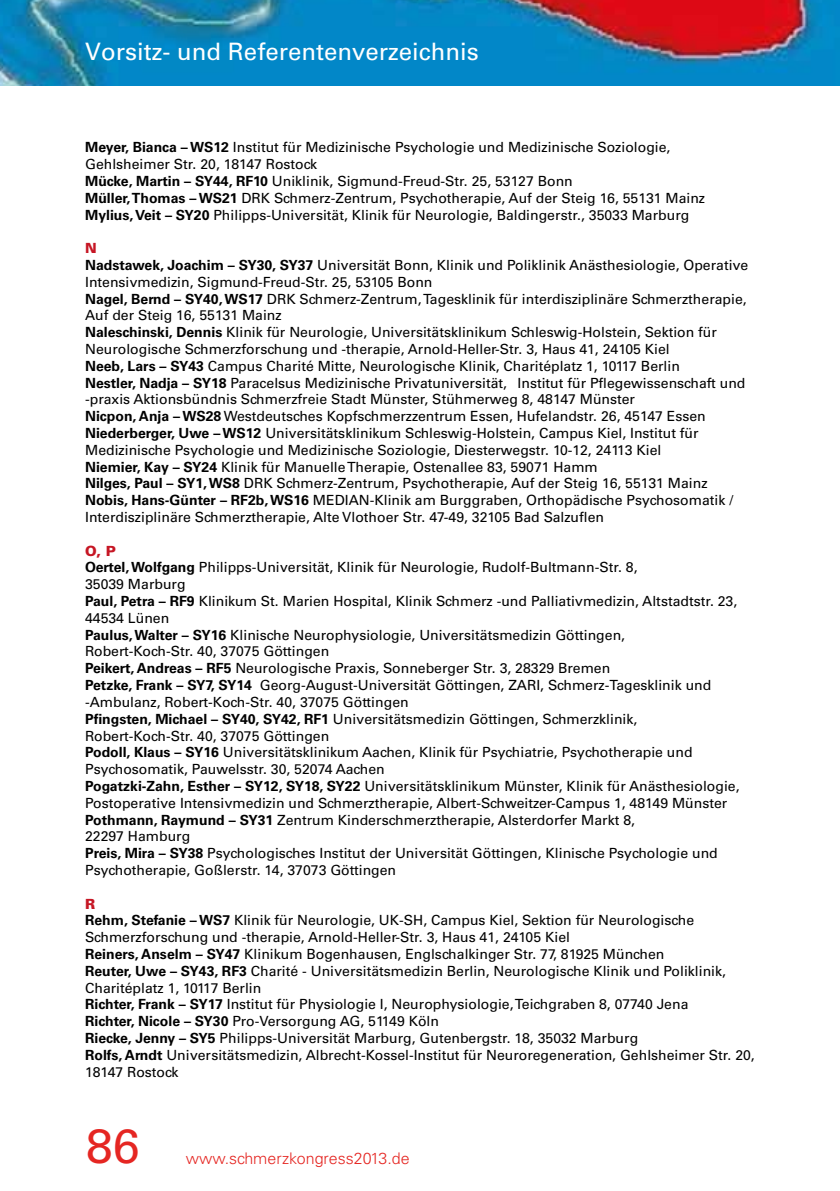
<style>
.page{position:relative;width:840px;height:1191px;background:#fff}
.page>*{position:absolute;margin:0;border:0;box-sizing:border-box;transform-origin:0 0}
.t1{font:48px "Univers LT";color:#e52622}
.t2{font:24px "Univers LT";color:#fff}
.t3{font:300 16px "Univers LT";color:#e52622}
.t4{font:14px/16.8px "Univers LT";color:#000}
.s1{font-weight:700}
.s2{font-weight:900;color:#c61624}
</style>
<div class="page">
<img style="left:0;top:0;width:839px;height:85px">
<h2 class="t2" style="left:85px;top:37px;width:395px">Vorsitz- und Referentenverzeichnis</h2>
<p class="t4" style="left:85px;top:139px;width:621px"><span class="s1">Meyer, Bianca – WS12</span> Institut für Medizinische Psychologie und Medizinische Soziologie, Gehlsheimer Str. 20, 18147 Rostock<br><span class="s1">Mücke, Martin – SY44, RF10</span> Uniklinik, Sigmund-Freud-Str. 25, 53127 Bonn<br><span class="s1">Müller, Thomas – WS21</span> DRK Schmerz-Zentrum, Psychotherapie, Auf der Steig 16, 55131 Mainz <span class="s1">Mylius, Veit – SY20</span> Philipps-Universität, Klinik für Neurologie, Baldingerstr., 35033 Marburg</p>
<p class="t4" style="left:85px;top:240px;width:664px"><span class="s2">N<br></span><span class="s1">Nadstawek, Joachim – SY30, SY37</span> Universität Bonn, Klinik und Poliklinik Anästhesiologie, Operative Intensivmedizin, Sigmund-Freud-Str. 25, 53105 Bonn<br><span class="s1">Nagel, Bernd – SY40, WS17</span> DRK Schmerz-Zentrum, Tagesklinik für interdisziplinäre Schmerztherapie, Auf der Steig 16, 55131 Mainz<br><span class="s1">Naleschinski, Dennis</span> Klinik für Neurologie, Universitätsklinikum Schleswig-Holstein, Sektion für Neurologische Schmerzforschung und -therapie, Arnold-Heller-Str. 3, Haus 41, 24105 Kiel<br><span class="s1">Neeb, Lars – SY43</span> Campus Charité Mitte, Neurologische Klinik, Charitéplatz 1, 10117 Berlin<br><span class="s1">Nestler, Nadja – SY18</span> Paracelsus Medizinische Privatuniversität, Institut für Pflegewissenschaft und -praxis Aktionsbündnis Schmerzfreie Stadt Münster, Stühmerweg 8, 48147 Münster<br><span class="s1">Nicpon, Anja – WS28</span> Westdeutsches Kopfschmerzzentrum Essen, Hufelandstr. 26, 45147 Essen <span class="s1">Niederberger, Uwe – WS12</span> Universitätsklinikum Schleswig-Holstein, Campus Kiel, Institut für Medizinische Psychologie und Medizinische Soziologie, Diesterwegstr. 10-12, 24113 Kiel<br><span class="s1">Niemier, Kay – SY24</span> Klinik für Manuelle Therapie, Ostenallee 83, 59071 Hamm<br><span class="s1">Nilges, Paul – SY1, WS8</span> DRK Schmerz-Zentrum, Psychotherapie, Auf der Steig 16, 55131 Mainz <span class="s1">Nobis, Hans-Günter – RF2b, WS16</span> MEDIAN-Klinik am Burggraben, Orthopädische Psychosomatik / Interdisziplinäre Schmerztherapie, Alte Vlothoer Str. 47-49, 32105 Bad Salzuflen</p>
<p class="t4" style="left:85px;top:542px;width:655px"><span class="s2">O, P<br></span><span class="s1">Oertel, Wolfgang</span> Philipps-Universität, Klinik für Neurologie, Rudolf-Bultmann-Str. 8,<br>35039 Marburg<br><span class="s1">Paul, Petra – RF9</span> Klinikum St. Marien Hospital, Klinik Schmerz -und Palliativmedizin, Altstadtstr. 23, 44534 Lünen<br><span class="s1">Paulus, Walter – SY16</span> Klinische Neurophysiologie, Universitätsmedizin Göttingen,<br>Robert-Koch-Str. 40, 37075 Göttingen<br><span class="s1">Peikert, Andreas – RF5</span> Neurologische Praxis, Sonneberger Str. 3, 28329 Bremen<br><span class="s1">Petzke, Frank – SY7, SY14</span> Georg-August-Universität Göttingen, ZARI, Schmerz-Tagesklinik und -Ambulanz, Robert-Koch-Str. 40, 37075 Göttingen<br><span class="s1">Pfingsten, Michael – SY40, SY42, RF1</span> Universitätsmedizin Göttingen, Schmerzklinik, Robert-Koch-Str. 40, 37075 Göttingen<br><span class="s1">Podoll, Klaus – SY16</span> Universitätsklinikum Aachen, Klinik für Psychiatrie, Psychotherapie und Psychosomatik, Pauwelsstr. 30, 52074 Aachen<br><span class="s1">Pogatzki-Zahn, Esther – SY12, SY18, SY22</span> Universitätsklinikum Münster, Klinik für Anästhesiologie, Postoperative Intensivmedizin und Schmerztherapie, Albert-Schweitzer-Campus 1, 48149 Münster <span class="s1">Pothmann, Raymund – SY31</span> Zentrum Kinderschmerztherapie, Alsterdorfer Markt 8,<br>22297 Hamburg<br><span class="s1">Preis, Mira – SY38</span> Psychologisches Institut der Universität Göttingen, Klinische Psychologie und Psychotherapie, Goßlerstr. 14, 37073 Göttingen</p>
<p class="t4" style="left:85px;top:895px;width:670px"><span class="s2">R<br></span><span class="s1">Rehm, Stefanie – WS7</span> Klinik für Neurologie, UK-SH, Campus Kiel, Sektion für Neurologische Schmerzforschung und -therapie, Arnold-Heller-Str. 3, Haus 41, 24105 Kiel<br><span class="s1">Reiners, Anselm – SY47</span> Klinikum Bogenhausen, Englschalkinger Str. 77, 81925 München<br><span class="s1">Reuter, Uwe – SY43, RF3</span> Charité - Universitätsmedizin Berlin, Neurologische Klinik und Poliklinik, Charitéplatz 1, 10117 Berlin<br><span class="s1">Richter, Frank – SY17</span> Institut für Physiologie I, Neurophysiologie, Teichgraben 8, 07740 Jena<br><span class="s1">Richter, Nicole – SY30</span> Pro-Versorgung AG, 51149 Köln<br><span class="s1">Riecke, Jenny – SY5</span> Philipps-Universität Marburg, Gutenbergstr. 18, 35032 Marburg<br><span class="s1">Rolfs, Arndt</span> Universitätsmedizin, Albrecht-Kossel-Institut für Neuroregeneration, Gehlsheimer Str. 20, 18147 Rostock</p>
<h1 class="t1" style="left:86px;top:1117px;width:55px">86</h1>
<p class="t3" style="left:186px;top:1149px;width:225px">www.schmerzkongress2013.de</p>
</div>
